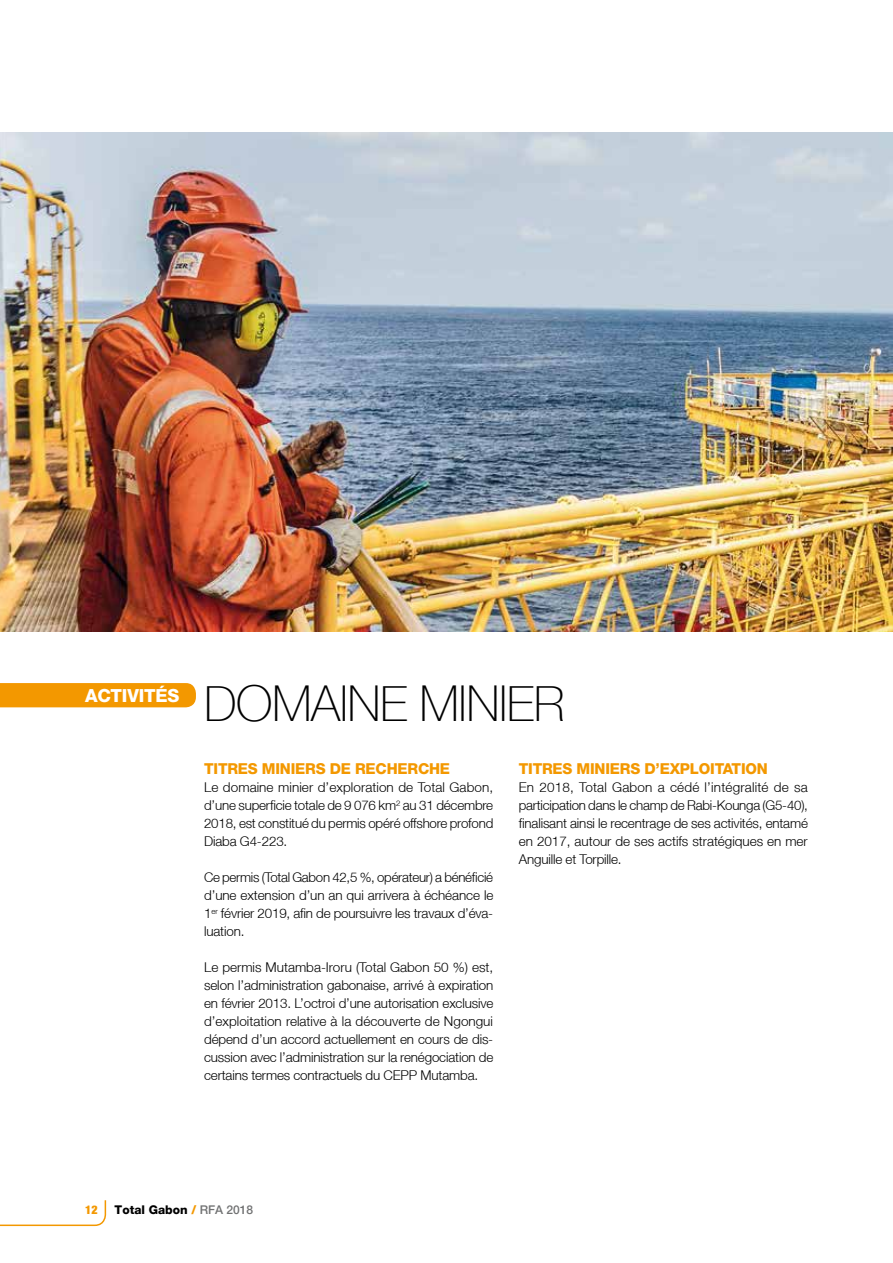
<style>
.page{position:relative;width:893px;height:1263px;background:#fff}
.page>*{position:absolute;margin:0;border:0;box-sizing:border-box;transform-origin:0 0}
.t1{font:100 49.5px "Helvetica Neue LT";letter-spacing:-.01em;color:#000}
.t2{font:800 18px "Helvetica Neue LT";letter-spacing:-.015em;color:#fff}
.t3{font:800 15px "Helvetica Neue LT";letter-spacing:-.015em;color:#f39800}
.t4{font:300 13.5px/18px "Helvetica Neue LT";letter-spacing:-.01em;color:#000;text-align:justify}
.t5{font:800 12px "Helvetica Neue LT";color:#000}
.t6{font:900 condensed 12px "Helvetica Neue LT";color:#f39800}
.s1{color:#f39800}
.s2{font-weight:500;color:#707172}
</style>
<div class="page">
<svg style="left:0;top:1200px;width:107px;height:27px"></svg>
<div style="left:0;top:683px;width:196px;height:24px;background:#f39800"></div>
<img style="left:0;top:133px;width:893px;height:498px">
<h2 class="t2" style="left:85px;top:685px;width:96px">ACTIVITÉS</h2>
<h1 class="t1" style="left:204px;top:675px;width:362px">DOMAINE MINIER</h1>
<p class="t3" style="left:204px;top:760px;width:247px">TITRES MINIERS DE RECHERCHE</p>
<p class="t4" style="left:204px;top:778px;width:291px">Le domaine minier d’exploration de Total Gabon, d’une superficie totale de 9 076 km<sup>2</sup> au 31 décembre 2018, est constitué du permis opéré offshore profond Diaba G4-223.</p>
<p class="t4" style="left:204px;top:868px;width:291px">Ce permis (Total Gabon 42,5 %, opérateur) a bénéficié d’une extension d’un an qui arrivera à échéance le 1<sup>er</sup> février 2019, afin de poursuivre les travaux d’éva&shy;luation.</p>
<p class="t4" style="left:204px;top:958px;width:291px">Le permis Mutamba-Iroru (Total Gabon 50 %) est, selon l’administration gabonaise, arrivé à expiration en février 2013. L’octroi d’une autorisation exclusive d’exploitation relative à la découverte de Ngongui dépend d’un accord actuellement en cours de dis&shy;cussion avec l’administration sur la renégociation de certains termes contractuels du CEPP Mutamba.</p>
<p class="t3" style="left:519px;top:760px;width:251px">TITRES MINIERS D’EXPLOITATION</p>
<p class="t4" style="left:519px;top:778px;width:291px">En 2018, Total Gabon a cédé l’intégralité de sa participation dans le champ de Rabi-Kounga (G5-40), finalisant ainsi le recentrage de ses activités, entamé en 2017, autour de ses actifs stratégiques en mer Anguille et Torpille.</p>
<p class="t6" style="left:85px;top:1202px;width:14px">12</p>
<p class="t5" style="left:115px;top:1203px;width:140px">Total Gabon <span class="s1">/</span> <span class="s2">RFA 2018</span></p>
</div>
